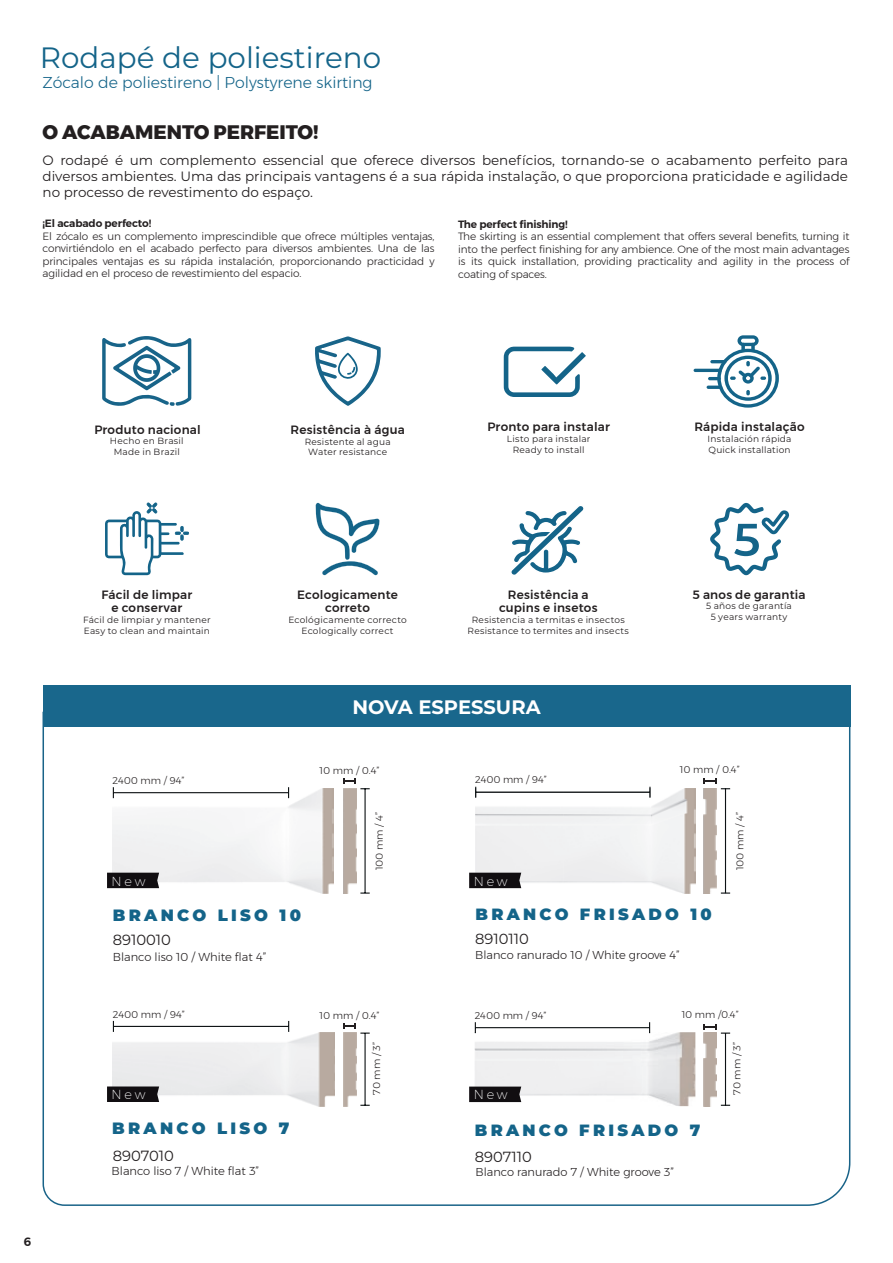
<style>
.page{position:relative;width:893px;height:1263px;background:#fff}
.page>*{position:absolute;margin:0;border:0;box-sizing:border-box;transform-origin:0 0}
.t1{font:29.4px "Montserrat";color:#146489}
.t2{font:800 19.5px "Montserrat";color:#231f20}
.t3{font:700 19.5px "Montserrat";color:#fff}
.t4{font:900 16.35px "Montserrat";letter-spacing:.2em;color:#146489}
.t5{font:300 15.75px "Montserrat";color:#146489}
.t6{font:14.7px "Montserrat";color:#231f20}
.t7{font:13.5px/16.2px "Montserrat";color:#231f20;text-align:justify}
.t8{font:200 12.75px "Montserrat";letter-spacing:.215em;color:#fff}
.t9{font:500 12px/13.5px "Montserrat";letter-spacing:.02em;color:#231f20;text-align:center}
.t10{font:600 12px "Montserrat";color:#231f20}
.t11{font:300 11.4px "Montserrat";color:#231f20}
.t12{font:300 10.5px/12.6px "Montserrat";letter-spacing:-.01em;color:#231f20;text-align:justify}
.t13{font:600 10.5px "Montserrat";letter-spacing:-.01em;color:#231f20}
.t14{font:300 9.9px "Montserrat";color:#231f20}
.t15{font:300 9.75px "Montserrat";color:#231f20}
.t16{font:9px/10.8px "Montserrat";letter-spacing:.025em;color:#231f20;text-align:center}
</style>
<div class="page">
<svg style="left:43px;top:727px;width:807px;height:479px"></svg>
<div style="left:43px;top:685px;width:807px;height:42px;background:#19678c"></div>
<hr style="left:364px;top:1033px;width:2px;height:72px;background:#0d1214">
<hr style="left:725px;top:1033px;width:1px;height:72px;background:#0d1214">
<hr style="left:113px;top:1026px;width:176px;height:1px;background:#0d1214">
<svg style="left:343px;top:1023px;width:27px;height:11px"></svg>
<svg style="left:704px;top:1024px;width:26px;height:10px"></svg>
<hr style="left:475px;top:1027px;width:175px;height:1px;background:#0d1214">
<img style="left:343px;top:1033px;width:13px;height:74px">
<img style="left:113px;top:1032px;width:222px;height:74px">
<img style="left:474px;top:1032px;width:221px;height:74px">
<img style="left:475px;top:1032px;width:175px;height:1px">
<img style="left:704px;top:1032px;width:13px;height:74px">
<svg style="left:107px;top:1086px;width:52px;height:16px"></svg>
<div style="left:112px;top:1087px;width:41px;height:14px;background:#110e11"></div>
<svg style="left:469px;top:1086px;width:52px;height:16px"></svg>
<div style="left:474px;top:1087px;width:41px;height:14px;background:#110e11"></div>
<img style="left:113px;top:788px;width:221px;height:105px">
<hr style="left:364px;top:789px;width:2px;height:104px;background:#0d1214">
<svg style="left:360px;top:892px;width:10px;height:2px"></svg>
<hr style="left:725px;top:789px;width:1px;height:104px;background:#0d1214">
<svg style="left:721px;top:892px;width:9px;height:2px"></svg>
<hr style="left:113px;top:792px;width:176px;height:1px;background:#0d1214">
<svg style="left:343px;top:778px;width:27px;height:11px"></svg>
<img style="left:343px;top:788px;width:13px;height:106px">
<svg style="left:704px;top:778px;width:26px;height:11px"></svg>
<img style="left:475px;top:788px;width:220px;height:105px">
<img style="left:475px;top:788px;width:175px;height:10px">
<img style="left:703px;top:788px;width:13px;height:105px">
<svg style="left:469px;top:873px;width:52px;height:15px"></svg>
<div style="left:474px;top:873px;width:41px;height:15px;background:#110e11"></div>
<svg style="left:107px;top:873px;width:52px;height:15px"></svg>
<div style="left:112px;top:873px;width:41px;height:15px;background:#110e11"></div>
<svg style="left:316px;top:503px;width:64px;height:72px"></svg>
<svg style="left:105px;top:502px;width:84px;height:73px"></svg>
<hr style="left:694px;top:369px;width:28px;height:3px;background:#146489;border-radius:2px">
<svg style="left:708px;top:335px;width:71px;height:73px"></svg>
<hr style="left:707px;top:386px;width:15px;height:3px;background:#146489;border-radius:2px">
<svg style="left:504px;top:346px;width:82px;height:51px"></svg>
<svg style="left:315px;top:336px;width:66px;height:70px"></svg>
<svg style="left:511px;top:506px;width:73px;height:69px"></svg>
<svg style="left:710px;top:502px;width:79px;height:73px"></svg>
<svg style="left:102px;top:336px;width:89px;height:70px"></svg>
<h1 class="t1" style="left:40px;top:37px;width:343px">Rodapé de poliestireno</h1>
<h3 class="t5" style="left:43px;top:70px;width:331px">Zócalo de poliestireno | Polystyrene skirting</h3>
<h2 class="t2" style="left:43px;top:116px;width:278px">O ACABAMENTO PERFEITO!</h2>
<p class="t7" style="left:43px;top:151px;width:807px">O rodapé é um complemento essencial que oferece diversos benefícios, tornando-se o acabamento perfeito para diversos ambientes. Uma das principais vantagens é a sua rápida instalação, o que proporciona praticidade e agilidade no processo de revestimento do espaço.</p>
<p class="t13" style="left:43px;top:215px;width:110px">¡El acabado perfecto!</p>
<p class="t12" style="left:43px;top:229px;width:394px">El zócalo es un complemento imprescindible que ofrece múltiples ventajas, convirtiéndolo en el acabado perfecto para diversos ambientes. Una de las principales ventajas es su rápida instalación, proporcionando practicidad y agilidad en el proceso de revestimiento del espacio.</p>
<p class="t13" style="left:458px;top:215px;width:111px">The perfect finishing!</p>
<p class="t12" style="left:458px;top:230px;width:393px">The skirting is an essential complement that offers several benefits, turning it into the perfect finishing for any ambience. One of the most main advantages is its quick installation, providing practicality and agility in the process of coating of spaces.</p>
<p class="t9" style="left:94px;top:423px;width:108px">Produto nacional</p>
<p class="t16" style="left:110px;top:435px;width:75px">Hecho en Brasil<br>Made in Brazil</p>
<p class="t9" style="left:291px;top:423px;width:116px">Resistência à água</p>
<p class="t16" style="left:305px;top:436px;width:87px">Resistente al agua<br>Water resistance</p>
<p class="t9" style="left:487px;top:420px;width:124px">Pronto para instalar</p>
<p class="t16" style="left:507px;top:433px;width:85px">Listo para instalar<br>Ready to install</p>
<p class="t9" style="left:694px;top:420px;width:112px">Rápida instalação</p>
<p class="t16" style="left:708px;top:433px;width:85px;text-align:left">Instalación rápida<br>Quick installation</p>
<p class="t10" style="left:24px;top:1232px;width:9px">6</p>
<p class="t9" style="left:101px;top:588px;width:92px">Fácil de limpar e conservar</p>
<p class="t16" style="left:83px;top:614px;width:129px;text-align:left">Fácil de limpiar y mantener<br>Easy to clean and maintain</p>
<p class="t14" style="left:112px;top:773px;width:74px">2400 mm / 94”</p>
<p class="t9" style="left:297px;top:588px;width:102px">Ecologicamente correto</p>
<p class="t16" style="left:288px;top:614px;width:120px">Ecológicamente correcto<br>Ecologically correct</p>
<p class="t9" style="left:499px;top:588px;width:100px">Resistência a cupins e insetos</p>
<p class="t16" style="left:468px;top:614px;width:163px">Resistencia a termitas e insectos<br>Resistance to termites and insects</p>
<h2 class="t3" style="left:352px;top:693px;width:190px">NOVA ESPESSURA</h2>
<p class="t14" style="left:319px;top:763px;width:62px">10 mm / 0.4”</p>
<p class="t15" style="left:475px;top:772px;width:73px">2400 mm / 94”</p>
<p class="t9" style="left:692px;top:588px;width:115px">5 anos de garantia</p>
<p class="t16" style="left:706px;top:600px;width:87px">5 años de garantía<br>5 years warranty</p>
<p class="t15" style="left:680px;top:763px;width:61px">10 mm / 0.4”</p>
<p class="t14" style="left:372px;top:870px;width:60px;rotate:-90deg">100 mm / 4”</p>
<p class="t14" style="left:732px;top:870px;width:60px;rotate:-90deg">100 mm / 4”</p>
<p class="t8" style="left:112px;top:871px;width:35px">New</p>
<p class="t8" style="left:474px;top:871px;width:35px">New</p>
<h3 class="t4" style="left:113px;top:903px;width:190px">BRANCO LISO 10</h3>
<p class="t11" style="left:113px;top:948px;width:155px">Blanco liso 10 / White flat 4”</p>
<h3 class="t6" style="left:113px;top:929px;width:60px">8910010</h3>
<h3 class="t4" style="left:476px;top:902px;width:238px">BRANCO FRISADO 10</h3>
<p class="t11" style="left:475px;top:947px;width:206px">Blanco ranurado 10 / White groove 4”</p>
<h3 class="t6" style="left:475px;top:928px;width:55px">8910110</h3>
<p class="t14" style="left:113px;top:1007px;width:74px">2400 mm / 94”</p>
<p class="t14" style="left:319px;top:1007px;width:62px">10 mm / 0.4”</p>
<p class="t14" style="left:369px;top:1095px;width:55px;rotate:-90deg">70 mm / 3”</p>
<p class="t14" style="left:729px;top:1095px;width:55px;rotate:-90deg">70 mm / 3”</p>
<p class="t15" style="left:682px;top:1007px;width:59px">10 mm /0.4”</p>
<p class="t15" style="left:475px;top:1008px;width:73px">2400 mm / 94”</p>
<p class="t8" style="left:112px;top:1085px;width:35px">New</p>
<p class="t8" style="left:474px;top:1085px;width:35px">New</p>
<h3 class="t4" style="left:112px;top:1116px;width:179px">BRANCO LISO 7</h3>
<p class="t11" style="left:112px;top:1162px;width:149px">Blanco liso 7 / White flat 3”</p>
<h3 class="t6" style="left:113px;top:1145px;width:63px">8907010</h3>
<h3 class="t4" style="left:475px;top:1117px;width:227px">BRANCO FRISADO 7</h3>
<p class="t11" style="left:476px;top:1163px;width:200px">Blanco ranurado 7 / White groove 3”</p>
<h3 class="t6" style="left:475px;top:1146px;width:58px">8907110</h3>
</div>
